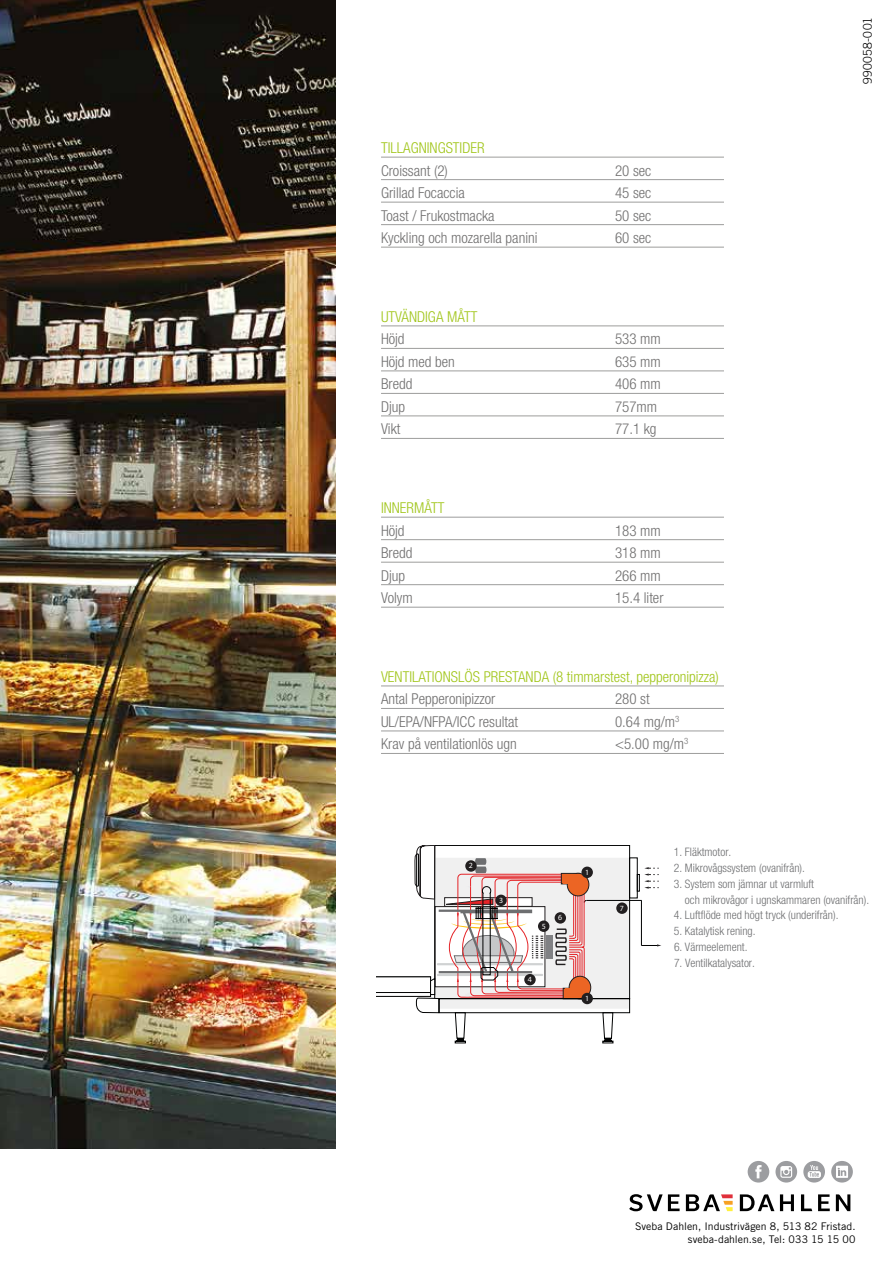
<style>
.page{position:relative;width:893px;height:1263px;background:#fff}
.page>*{position:absolute;margin:0;border:0;box-sizing:border-box;transform-origin:0 0}
.t1{font:300 condensed 15px "Helvetica Neue LT Pro";color:#706f6f}
.t2{font:300 condensed 15px "Helvetica Neue LT Pro";color:#a0c518}
.t3{font:300 12px "Trade Gothic LT Std";letter-spacing:.035em;color:#000}
.t4{font:300 condensed 11.7px/15.9px "Helvetica Neue LT Pro";color:#6d6e70}
.t5{font:10.5px/12.6px "Trade Gothic LT Std";letter-spacing:.005em;color:#000;text-align:right}
.t6{font:7.95px "Myriad Pro";color:#fff}
</style>
<div class="page">
<img style="left:0;top:0;width:336px;height:1148px">
<hr style="left:381px;top:157px;width:343px;height:1px;background:#9d9d9c">
<hr style="left:381px;top:179px;width:343px;height:1px;background:#9d9d9c">
<hr style="left:381px;top:202px;width:343px;height:1px;background:#9d9d9c">
<hr style="left:381px;top:224px;width:343px;height:1px;background:#9d9d9c">
<hr style="left:381px;top:247px;width:343px;height:1px;background:#9d9d9c">
<hr style="left:381px;top:326px;width:343px;height:1px;background:#9d9d9c">
<hr style="left:381px;top:348px;width:343px;height:1px;background:#9d9d9c">
<hr style="left:381px;top:371px;width:343px;height:1px;background:#9d9d9c">
<hr style="left:381px;top:393px;width:343px;height:1px;background:#9d9d9c">
<hr style="left:381px;top:416px;width:343px;height:1px;background:#9d9d9c">
<hr style="left:381px;top:438px;width:343px;height:1px;background:#9d9d9c">
<hr style="left:381px;top:517px;width:343px;height:1px;background:#9d9d9c">
<hr style="left:381px;top:539px;width:343px;height:1px;background:#9d9d9c">
<hr style="left:381px;top:562px;width:343px;height:1px;background:#9d9d9c">
<hr style="left:381px;top:584px;width:343px;height:1px;background:#9d9d9c">
<hr style="left:381px;top:607px;width:343px;height:1px;background:#9d9d9c">
<hr style="left:381px;top:686px;width:343px;height:1px;background:#9d9d9c">
<hr style="left:381px;top:708px;width:343px;height:1px;background:#9d9d9c">
<hr style="left:381px;top:731px;width:343px;height:1px;background:#9d9d9c">
<hr style="left:381px;top:753px;width:343px;height:1px;background:#9d9d9c">
<svg style="left:629px;top:1194px;width:51px;height:17px"></svg>
<svg style="left:780px;top:1194px;width:14px;height:17px"></svg>
<svg style="left:818px;top:1194px;width:12px;height:17px"></svg>
<svg style="left:836px;top:1194px;width:14px;height:17px"></svg>
<svg style="left:740px;top:1194px;width:34px;height:17px"></svg>
<svg style="left:801px;top:1194px;width:11px;height:17px"></svg>
<svg style="left:686px;top:1194px;width:47px;height:17px"></svg>
<svg style="left:748px;top:1161px;width:21px;height:21px"></svg>
<svg style="left:831px;top:1161px;width:22px;height:21px"></svg>
<svg style="left:803px;top:1161px;width:22px;height:21px"></svg>
<svg style="left:775px;top:1161px;width:22px;height:21px"></svg>
<svg style="left:376px;top:845px;width:285px;height:199px"></svg>
<div style="left:465px;top:860px;width:12px;height:12px;background:#221f20;border-radius:50%"></div>
<div style="left:495px;top:895px;width:12px;height:11px;background:#221f20;border-radius:50%"></div>
<div style="left:524px;top:974px;width:12px;height:11px;background:#221f20;border-radius:50%"></div>
<div style="left:555px;top:912px;width:11px;height:12px;background:#221f20;border-radius:50%"></div>
<div style="left:538px;top:920px;width:11px;height:12px;background:#221f20;border-radius:50%"></div>
<div style="left:616px;top:902px;width:12px;height:12px;background:#221f20;border-radius:50%"></div>
<div style="left:581px;top:993px;width:12px;height:11px;background:#221f20;border-radius:50%"></div>
<div style="left:581px;top:866px;width:12px;height:12px;background:#221f20;border-radius:50%"></div>
<p class="t2" style="left:381px;top:139px;width:105px">TILLAGNINGSTIDER</p>
<p class="t1" style="left:381px;top:162px;width:68px">Croissant (2)</p>
<p class="t1" style="left:615px;top:162px;width:38px">20 sec</p>
<p class="t1" style="left:381px;top:184px;width:85px">Grillad Focaccia</p>
<p class="t1" style="left:615px;top:184px;width:38px">45 sec</p>
<p class="t1" style="left:381px;top:207px;width:115px">Toast / Frukostmacka</p>
<p class="t1" style="left:615px;top:207px;width:38px">50 sec</p>
<p class="t1" style="left:381px;top:229px;width:158px">Kyckling och mozarella panini</p>
<p class="t1" style="left:615px;top:229px;width:38px">60 sec</p>
<p class="t2" style="left:381px;top:308px;width:98px">UTVÄNDIGA MÅTT</p>
<p class="t1" style="left:381px;top:330px;width:25px">Höjd</p>
<p class="t1" style="left:615px;top:330px;width:47px">533 mm</p>
<p class="t1" style="left:381px;top:353px;width:75px">Höjd med ben</p>
<p class="t1" style="left:615px;top:353px;width:47px">635 mm</p>
<p class="t1" style="left:381px;top:375px;width:33px">Bredd</p>
<p class="t1" style="left:615px;top:375px;width:47px">406 mm</p>
<p class="t1" style="left:381px;top:398px;width:26px">Djup</p>
<p class="t1" style="left:615px;top:398px;width:44px">757mm</p>
<p class="t1" style="left:381px;top:420px;width:21px">Vikt</p>
<p class="t1" style="left:615px;top:420px;width:43px">77.1 kg</p>
<p class="t2" style="left:381px;top:499px;width:65px">INNERMÅTT</p>
<p class="t1" style="left:381px;top:522px;width:25px">Höjd</p>
<p class="t1" style="left:615px;top:522px;width:47px">183 mm</p>
<p class="t1" style="left:381px;top:544px;width:33px">Bredd</p>
<p class="t1" style="left:615px;top:544px;width:47px">318 mm</p>
<p class="t1" style="left:381px;top:567px;width:26px">Djup</p>
<p class="t1" style="left:615px;top:567px;width:47px">266 mm</p>
<p class="t1" style="left:381px;top:589px;width:33px">Volym</p>
<p class="t1" style="left:615px;top:589px;width:50px">15.4 liter</p>
<p class="t2" style="left:381px;top:668px;width:339px">VENTILATIONSLÖS PRESTANDA (8 timmarstest, pepperonipizza)</p>
<p class="t1" style="left:381px;top:690px;width:116px">Antal Pepperonipizzor</p>
<p class="t1" style="left:615px;top:690px;width:36px">280 st</p>
<p class="t1" style="left:381px;top:713px;width:139px">UL/EPA/NFPA/ICC resultat</p>
<p class="t1" style="left:615px;top:713px;width:66px">0.64 mg/m<sup>3</sup></p>
<p class="t1" style="left:381px;top:735px;width:137px">Krav på ventilationlös ugn</p>
<p class="t1" style="left:615px;top:735px;width:75px">&lt;5.00 mg/m<sup>3</sup></p>
<p class="t3" style="left:860px;top:84px;width:69px;rotate:-90deg">990058-001</p>
<p class="t6" style="left:469px;top:861px;width:6px">2</p>
<p class="t6" style="left:499px;top:895px;width:6px">3</p>
<p class="t6" style="left:542px;top:921px;width:6px">5</p>
<p class="t6" style="left:558px;top:913px;width:6px">6</p>
<p class="t6" style="left:528px;top:974px;width:6px">4</p>
<p class="t6" style="left:585px;top:867px;width:6px">1</p>
<p class="t6" style="left:585px;top:993px;width:6px">1</p>
<p class="t6" style="left:620px;top:903px;width:6px">7</p>
<p class="t4" style="left:674px;top:844px;width:59px">1. Fläktmotor.</p>
<p class="t4" style="left:674px;top:860px;width:132px">2. Mikrovågssystem (ovanifrån).</p>
<p class="t4" style="left:685px;top:875px;width:186px;text-indent:-11px">3. System som jämnar ut varmluft<br>och mikrovågor i ugnskammaren (ovanifrån).</p>
<p class="t4" style="left:674px;top:907px;width:166px">4. Luftflöde med högt tryck (underifrån).</p>
<p class="t4" style="left:674px;top:923px;width:83px">5. Katalytisk rening.</p>
<p class="t4" style="left:674px;top:939px;width:75px">6. Värmeelement.</p>
<p class="t4" style="left:674px;top:955px;width:83px">7. Ventilkatalysator.</p>
<p class="t5" style="left:635px;top:1220px;width:222px">Sveba Dahlen, Industrivägen 8, 513 82 Fristad. sveba-dahlen.se, Tel: 033 15 15 00</p>
</div>
